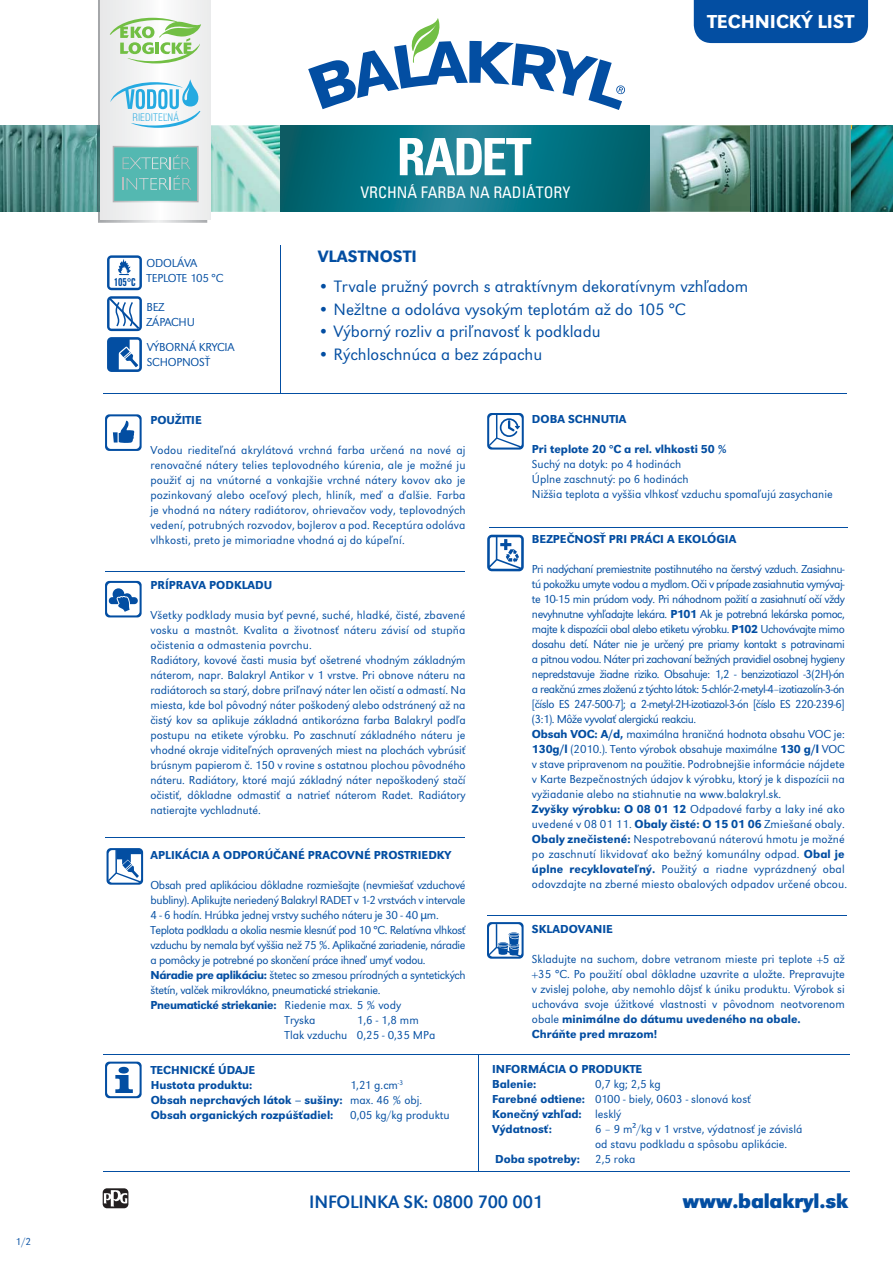
<style>
.page{position:relative;width:893px;height:1263px;background:#fff}
.page>*{position:absolute;margin:0;border:0;box-sizing:border-box;transform-origin:0 0}
.t1{font:700 condensed 51.45px "Univers CE";letter-spacing:-.035em;color:#fff}
.t2{font:700 20.85px "URW Grotesk TCE";letter-spacing:-.01em;color:#034ea2}
.t3{font:500 19.5px "URW Grotesk TCE";color:#fff}
.t4{font:18.75px "URW Grotesk TCE";letter-spacing:-.01em;color:#034ea2}
.t5{font:300 17.1px "URW Grotesk TCE";color:#034ea2}
.t6{font:500 17.1px "URW Grotesk TCE";color:#034ea2}
.t7{font:condensed 15.9px "Univers CE";color:#fff}
.t8{font:300 12px/15px "URW Grotesk TCE";letter-spacing:-.005em;color:#034ea2}
.t9{font:300 12px/15px "URW Grotesk TCE";letter-spacing:-.04em;color:#034ea2}
.t10{font:500 12px/15px "URW Grotesk TCE";color:#034ea2}
.t11{font:300 12px "URW Grotesk TCE";letter-spacing:-.025em;color:#034ea2}
.t12{font:300 12px "URW Grotesk TCE";letter-spacing:-.035em;color:#034ea2}
.t13{font:500 12px "URW Grotesk TCE";letter-spacing:-.025em;color:#034ea2}
.t14{font:700 condensed 11.85px "URW Grotesk TCE";color:#034ea2;scale:.95 1}
.t15{font:300 condensed 11.55px "Nimbus Sans DCE";color:#25aae1;scale:.96 1}
.t16{font:300 10.5px "URW Grotesk TCE";color:#034ea2}
.s1{font-family:"Myriad Pro";font-weight:400}
.s2{font-weight:500}
.s3{font-weight:300}
</style>
<div class="page">
<hr style="left:487px;top:915px;width:360px;height:1px;background:#034ea2">
<hr style="left:105px;top:571px;width:359px;height:1px;background:#034ea2">
<hr style="left:103px;top:393px;width:744px;height:1px;background:#034ea2">
<hr style="left:280px;top:245px;width:1px;height:148px;background:#034ea2">
<img style="left:210px;top:125px;width:641px;height:87px">
<img style="left:851px;top:125px;width:42px;height:87px">
<img style="left:0;top:125px;width:98px;height:87px">
<svg style="left:308px;top:18px;width:317px;height:92px"></svg>
<hr style="left:105px;top:837px;width:359px;height:1px;background:#034ea2">
<div style="left:101px;top:0;width:109px;height:220px;background:#ebecec"></div>
<svg style="left:98px;top:0;width:109px;height:223px"></svg>
<svg style="left:107px;top:296px;width:35px;height:35px"></svg>
<svg style="left:107px;top:255px;width:35px;height:35px"></svg>
<svg style="left:107px;top:337px;width:35px;height:35px"></svg>
<div style="left:694px;top:0;width:174px;height:43px;background:#034ea2"></div>
<svg style="left:105px;top:414px;width:37px;height:37px"></svg>
<svg style="left:105px;top:581px;width:37px;height:36px"></svg>
<svg style="left:107px;top:848px;width:36px;height:37px"></svg>
<svg style="left:487px;top:413px;width:37px;height:37px"></svg>
<hr style="left:489px;top:527px;width:359px;height:1px;background:#034ea2">
<svg style="left:487px;top:535px;width:37px;height:36px"></svg>
<svg style="left:487px;top:922px;width:37px;height:37px"></svg>
<svg style="left:102px;top:1187px;width:27px;height:22px"></svg>
<svg style="left:103px;top:1188px;width:25px;height:20px"></svg>
<svg style="left:104px;top:1190px;width:23px;height:16px"></svg>
<hr style="left:478px;top:1055px;width:1px;height:116px;background:#034ea2">
<hr style="left:103px;top:1171px;width:746px;height:1px;background:#034ea2">
<hr style="left:103px;top:1054px;width:746px;height:1px;background:#034ea2">
<svg style="left:105px;top:1062px;width:37px;height:36px"></svg>
<p class="t16" style="left:16px;top:1237px;width:17px">1/2</p>
<p class="t15" style="left:133px;top:110px;width:50px">RIEDITEĽNÁ</p>
<p class="t14" style="left:114px;top:275px;width:24px">105°C</p>
<p class="t8" style="left:147px;top:256px;width:78px">ODOLÁVA<br>TEPLOTE 105 °C</p>
<p class="t8" style="left:147px;top:300px;width:50px">BEZ<br>ZÁPACHU</p>
<p class="t8" style="left:147px;top:340px;width:90px">VÝBORNÁ KRYCIA<br>SCHOPNOSŤ</p>
<h1 class="t1" style="left:397px;top:138px;width:136px">RADET</h1>
<h3 class="t7" style="left:360px;top:186px;width:212px">VRCHNÁ FARBA NA RADIÁTORY</h3>
<h3 class="t3" style="left:708px;top:14px;width:148px">TECHNICKÝ LIST</h3>
<h3 class="t6" style="left:318px;top:249px;width:100px">VLASTNOSTI</h3>
<h3 class="t5" style="left:318px;top:279px;width:432px">• Trvale pružný povrch s atraktívnym dekoratívnym vzhľadom</h3>
<h3 class="t5" style="left:318px;top:302px;width:370px">• Nežltne a odoláva vysokým teplotám až do 105 °C</h3>
<h3 class="t5" style="left:318px;top:324px;width:284px">• Výborný rozliv a priľnavosť k podkladu</h3>
<h3 class="t5" style="left:318px;top:347px;width:226px">• Rýchloschnúca a bez zápachu</h3>
<p class="t10" style="left:150px;top:414px;width:53px">POUŽITIE</p>
<p class="t8" style="left:150px;top:443px;width:317px;text-align:justify">Vodou riediteľná akrylátová vrchná farba určená na nové aj renovačné nátery telies teplovodného kúrenia, ale je možné ju použiť aj na vnútorné a vonkajšie vrchné nátery kovov ako je pozinkovaný alebo oceľový plech, hliník, meď a ďalšie. Farba je vhodná na nátery radiátorov, ohrievačov vody, teplovodných vedení, potrubných rozvodov, bojlerov a pod. Receptúra odoláva vlhkosti, preto je mimoriadne vhodná aj do kúpeľní.</p>
<p class="t10" style="left:150px;top:579px;width:123px">PRÍPRAVA PODKLADU</p>
<p class="t8" style="left:150px;top:608px;width:317px">Všetky podklady musia byť pevné, suché, hladké, čisté, zbavené vosku a mastnôt. Kvalita a životnosť náteru závisí od stupňa očistenia a odmastenia povrchu.<br>Radiátory, kovové časti musia byť ošetrené vhodným základným náterom, napr. Balakryl Antikor v 1 vrstve. Pri obnove náteru na radiátoroch sa starý, dobre priľnavý náter len očistí a odmastí. Na miesta, kde bol pôvodný náter poškodený alebo odstránený až na čistý kov sa aplikuje základná antikorózna farba Balakryl podľa postupu na etikete výrobku. Po zaschnutí základného náteru je vhodné okraje viditeľných opravených miest na plochách vybrúsiť brúsnym papierom č. 150 v rovine s ostatnou plochou pôvodného náteru. Radiátory, ktoré majú základný náter nepoškodený stačí očistiť, dôkladne odmastiť a natrieť náterom Radet. Radiátory natierajte vychladnuté.</p>
<p class="t10" style="left:150px;top:849px;width:302px">APLIKÁCIA A ODPORÚČANÉ PRACOVNÉ PROSTRIEDKY</p>
<p class="t11" style="left:150px;top:880px;width:317px">Obsah pred aplikáciou dôkladne rozmiešajte (nevmiešať vzduchové</p>
<p class="t11" style="left:150px;top:895px;width:317px">bubliny). Aplikujte neriedený Balakryl RADET v 1-2 vrstvách v intervale</p>
<p class="t11" style="left:150px;top:910px;width:290px">4 - 6 hodín. Hrúbka jednej vrstvy suchého náteru je 30 - 40 <span class="s1">µ</span>m.</p>
<p class="t12" style="left:150px;top:925px;width:317px">Teplota podkladu a okolia nesmie klesnúť pod 10 °C. Relatívna vlhkosť</p>
<p class="t12" style="left:150px;top:940px;width:317px">vzduchu by nemala byť vyššia než 75 %. Aplikačné zariadenie, náradie</p>
<p class="t12" style="left:150px;top:955px;width:277px">a pomôcky je potrebné po skončení práce ihneď umyť vodou.</p>
<p class="t11" style="left:150px;top:970px;width:317px"><span class="s2">Náradie pre aplikáciu:</span> štetec so zmesou prírodných a syntetických</p>
<p class="t11" style="left:150px;top:985px;width:232px">štetín, valček mikrovlákno, pneumatické striekanie.</p>
<p class="t13" style="left:150px;top:1000px;width:252px">Pneumatické striekanie: <span class="s3">Riedenie max. 5 % vody</span></p>
<p class="t8" style="left:285px;top:1013px;width:32px">Tryska</p>
<p class="t8" style="left:285px;top:1013px;width:152px;text-indent:72px">1,6 - 1,8 mm<br>Tlak vzduchu 0,25 - 0,35 MPa</p>
<p class="t10" style="left:151px;top:1063px;width:106px">TECHNICKÉ ÚDAJE<br>Hustota produktu:</p>
<p class="t10" style="left:151px;top:1078px;width:273px;text-indent:199px"><span class="s3">1,21 g.cm</span><sup>-3<br></sup>Obsah neprchavých látok – sušiny: <span class="s3">max. 46 % obj.<br></span>Obsah organických rozpúšťadiel:</p>
<p class="t8" style="left:350px;top:1108px;width:101px">0,05 kg/kg produktu</p>
<p class="t10" style="left:532px;top:413px;width:96px">DOBA SCHNUTIA</p>
<p class="t10" style="left:532px;top:443px;width:196px">Pri teplote 20 °C a rel. vlhkosti 50 %</p>
<p class="t8" style="left:532px;top:458px;width:302px">Suchý na dotyk: po 4 hodinách<br>Úplne zaschnutý: po 6 hodinách<br>Nižšia teplota a vyššia vlhkosť vzduchu spomaľujú zasychanie</p>
<p class="t10" style="left:532px;top:533px;width:206px">BEZPEČNOSŤ PRI PRÁCI A EKOLÓGIA</p>
<p class="t9" style="left:532px;top:563px;width:317px">Pri nadýchaní premiestnite postihnutého na čerstvý vzduch. Zasiahnu&shy;tú pokožku umyte vodou a mydlom. Oči v prípade zasiahnutia vymývaj&shy;te 10-15 min prúdom vody. Pri náhodnom požití a zasiahnutí očí vždy nevyhnutne vyhľadajte lekára. <span class="s2">P101</span> Ak je potrebná lekárska pomoc, majte k dispozícii obal alebo etiketu výrobku. <span class="s2">P102</span> Uchovávajte mimo dosahu detí. Náter nie je určený pre priamy kontakt s potravinami a pitnou vodou. Náter pri zachovaní bežných pravidiel osobnej hygieny nepredstavuje žiadne riziko. Obsahuje: 1,2 - benzizotiazol -3(2H)-ón a reakčnú zmes zloženú z týchto látok: 5-chlór-2-metyl-4–izotiazolín-3-ón [číslo ES 247-500-7]; a 2-metyl-2H-izotiazol-3-ón [číslo ES 220-239-6] (3:1). Môže vyvolať alergickú reakciu.<br><span class="s2">Obsah VOC: A/d,</span> maximálna hraničná hodnota obsahu VOC je:<br><span class="s2">130g/l</span> (2010.). Tento výrobok obsahuje maximálne <span class="s2">130 g/l</span> VOC v stave pripravenom na použitie. Podrobnejšie informácie nájdete v Karte Bezpečnostných údajov k výrobku, ktorý je k dispozícii na vyžiadanie alebo na stiahnutie na www.balakryl.sk.<br><span class="s2">Zvyšky výrobku: O 08 01 12</span> Odpadové farby a laky iné ako uvedené v 08 01 11. <span class="s2">Obaly čisté: O 15 01 06</span> Zmiešané obaly.<br><span class="s2">Obaly znečistené:</span> Nespotrebovanú náterovú hmotu je možné po zaschnutí likvidovať ako bežný komunálny odpad. <span class="s2">Obal je úplne recyklovateľný.</span> Použitý a riadne vyprázdnený obal odovzdajte na zberné miesto obalových odpadov určené obcou.</p>
<p class="t10" style="left:532px;top:923px;width:82px">SKLADOVANIE</p>
<p class="t8" style="left:532px;top:953px;width:314px">Skladujte na suchom, dobre vetranom mieste pri teplote +5 až +35 °C. Po použití obal dôkladne uzavrite a uložte. Prepravujte v zvislej polohe, aby nemohlo dôjsť k úniku produktu. Výrobok si uchováva svoje úžitkové vlastnosti v pôvodnom neotvorenom obale <span class="s2">minimálne do dátumu uvedeného na obale.<br>Chráňte pred mrazom!</span></p>
<p class="t10" style="left:492px;top:1062px;width:152px">INFORMÁCIA O PRODUKTE<br>Balenie:</p>
<p class="t8" style="left:492px;top:1077px;width:260px;text-indent:103px">0,7 kg; 2,5 kg<br><span class="s2">Farebné odtiene:</span> 0100 - biely, 0603 - slonová kosť<br><span class="s2">Konečný vzhľad:</span> lesklý<br><span class="s2">Výdatnosť:</span></p>
<p class="t8" style="left:595px;top:1122px;width:209px">6 – 9 m<span class="s1">²</span>/kg v 1 vrstve, výdatnosť je závislá od stavu podkladu a spôsobu aplikácie.</p>
<p class="t10" style="left:495px;top:1152px;width:86px">Doba spotreby:</p>
<p class="t8" style="left:595px;top:1152px;width:42px">2,5 roka</p>
<h3 class="t4" style="left:309px;top:1195px;width:235px">INFOLINKA SK: 0800 700 001</h3>
<h2 class="t2" style="left:682px;top:1189px;width:167px">www.balakryl.sk</h2>
</div>
